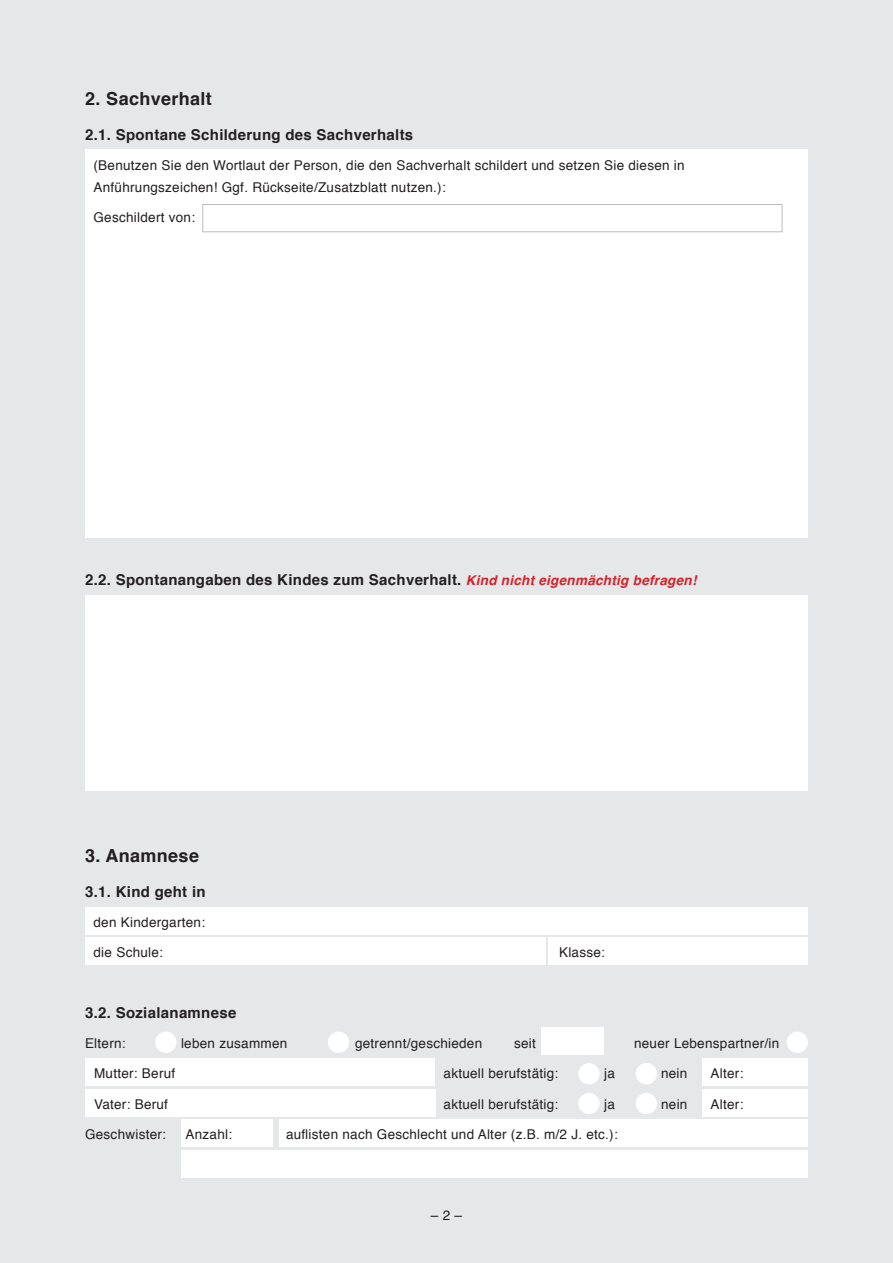
<style>
.page{position:relative;width:893px;height:1263px;background:#e6e7e9}
.page>*{position:absolute;margin:0;border:0;box-sizing:border-box;transform-origin:0 0}
.t1{font:700 18px "Helvetica";letter-spacing:.02em;color:#231f20}
.t2{font:700 15px "Helvetica";letter-spacing:.02em;color:#231f20}
.t3{font:13.5px/21.8px "Helvetica";letter-spacing:.02em;color:#231f20}
.s1{font-style:italic;font-size:13.5px;color:#d1232a}
</style>
<div class="page">
<div style="left:85px;top:596px;width:723px;height:195px;background:#fff"></div>
<div style="left:85px;top:149px;width:723px;height:389px;background:#fff"></div>
<div style="left:155px;top:1032px;width:21px;height:21px;background:#fff;border-radius:50%"></div>
<div style="left:85px;top:907px;width:723px;height:27px;background:#fff"></div>
<div style="left:542px;top:1027px;width:62px;height:28px;background:#fff"></div>
<div style="left:181px;top:1119px;width:92px;height:28px;background:#fff"></div>
<div style="left:279px;top:1119px;width:529px;height:28px;background:#fff"></div>
<div style="left:182px;top:1150px;width:626px;height:28px;background:#fff"></div>
<div style="left:85px;top:1058px;width:350px;height:28px;background:#fff"></div>
<div style="left:85px;top:937px;width:460px;height:28px;background:#fff"></div>
<div style="left:702px;top:1058px;width:106px;height:28px;background:#fff"></div>
<div style="left:549px;top:937px;width:259px;height:28px;background:#fff"></div>
<div style="left:85px;top:1089px;width:350px;height:27px;background:#fff"></div>
<div style="left:702px;top:1089px;width:106px;height:27px;background:#fff"></div>
<div style="left:202px;top:204px;width:580px;height:28px;background:#fff;border:1px solid #bcbdc0"></div>
<div style="left:328px;top:1032px;width:21px;height:21px;background:#fff;border-radius:50%"></div>
<div style="left:787px;top:1032px;width:21px;height:21px;background:#fff;border-radius:50%"></div>
<div style="left:578px;top:1063px;width:22px;height:21px;background:#fff;border-radius:50%"></div>
<div style="left:636px;top:1063px;width:21px;height:21px;background:#fff;border-radius:50%"></div>
<div style="left:578px;top:1093px;width:22px;height:21px;background:#fff;border-radius:50%"></div>
<div style="left:636px;top:1093px;width:21px;height:21px;background:#fff;border-radius:50%"></div>
<h1 class="t1" style="left:85px;top:84px;width:128px">2. Sachverhalt</h1>
<p class="t2" style="left:85px;top:122px;width:330px">2.1. Spontane Schilderung des Sachverhalts</p>
<p class="t3" style="left:94px;top:155px;width:593px">(Benutzen Sie den Wortlaut der Person, die den Sachverhalt schildert und setzen Sie diesen in<br>Anführungszeichen! Ggf. Rückseite/Zusatzblatt nutzen.):</p>
<p class="t3" style="left:94px;top:207px;width:103px">Geschildert von:</p>
<p class="t2" style="left:85px;top:568px;width:613px">2.2. Spontanangaben des Kindes zum Sachverhalt. <span class="s1">Kind nicht eigenmächtig befragen!</span></p>
<h1 class="t1" style="left:85px;top:841px;width:115px">3. Anamnese</h1>
<p class="t2" style="left:85px;top:879px;width:122px">3.1. Kind geht in</p>
<p class="t3" style="left:94px;top:912px;width:113px">den Kindergarten:</p>
<p class="t3" style="left:94px;top:942px;width:71px">die Schule:</p>
<p class="t3" style="left:559px;top:942px;width:47px">Klasse:</p>
<p class="t2" style="left:85px;top:1000px;width:153px">3.2. Sozialanamnese</p>
<p class="t3" style="left:85px;top:1033px;width:42px">Eltern:</p>
<p class="t3" style="left:181px;top:1033px;width:108px">leben zusammen</p>
<p class="t3" style="left:355px;top:1033px;width:129px">getrennt/geschieden</p>
<p class="t3" style="left:514px;top:1033px;width:23px">seit</p>
<p class="t3" style="left:634px;top:1033px;width:147px">neuer Lebenspartner/in</p>
<p class="t3" style="left:94px;top:1063px;width:83px">Mutter: Beruf</p>
<p class="t3" style="left:444px;top:1063px;width:116px">aktuell berufstätig:</p>
<p class="t3" style="left:604px;top:1063px;width:12px">ja</p>
<p class="t3" style="left:661px;top:1063px;width:28px">nein</p>
<p class="t3" style="left:711px;top:1063px;width:34px">Alter:</p>
<p class="t3" style="left:94px;top:1093px;width:76px">Vater: Beruf</p>
<p class="t3" style="left:444px;top:1093px;width:116px">aktuell berufstätig:</p>
<p class="t3" style="left:604px;top:1093px;width:12px">ja</p>
<p class="t3" style="left:661px;top:1093px;width:28px">nein</p>
<p class="t3" style="left:711px;top:1093px;width:34px">Alter:</p>
<p class="t3" style="left:85px;top:1123px;width:82px">Geschwister:</p>
<p class="t3" style="left:186px;top:1123px;width:48px">Anzahl:</p>
<p class="t3" style="left:286px;top:1123px;width:333px">auflisten nach Geschlecht und Alter (z.B. m/2 J. etc.):</p>
<p class="t3" style="left:431px;top:1205px;width:33px">– 2 –</p>
</div>
